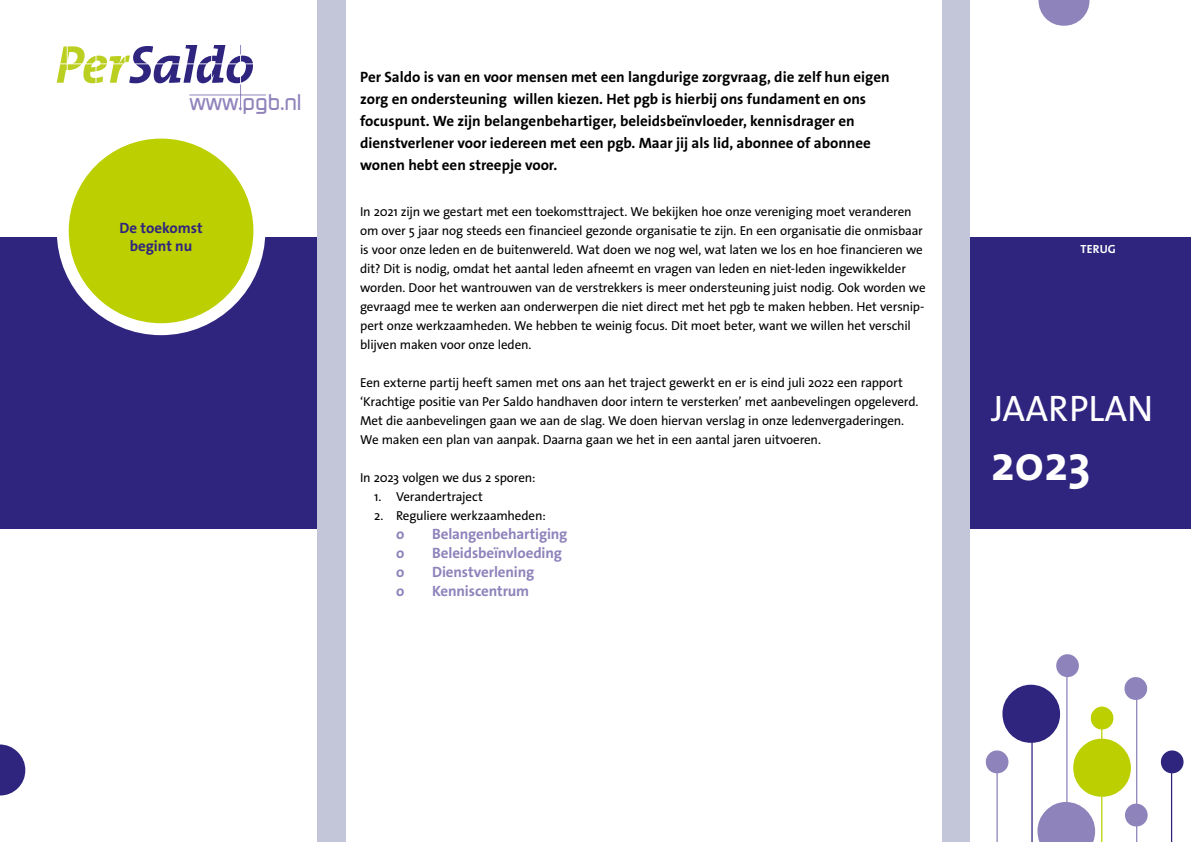
<style>
.page{position:relative;width:1191px;height:842px;background:#fff}
.page>*{position:absolute;margin:0;border:0;box-sizing:border-box;transform-origin:0 0}
.t1{font:700 49px "The Sans Os F";color:#fff}
.t2{font:37px "The Sans Os F";color:#fff}
.t3{font:500 22.6px "Continuum";color:#9083bb}
.t4{font:700 15px/22px "The Sans Os F";color:#000}
.t5{font:700 15px "The Sans Os F";letter-spacing:-.01em;color:#8f83bb}
.t6{font:700 15px/18px "The Sans Os F";color:#2f257f;text-align:center}
.t7{font:13px/19px "The Sans Os F";letter-spacing:-.015em;color:#000}
.t8{font:700 11.9px "The Sans Os F";letter-spacing:.015em;color:#fff}
</style>
<div class="page">
<div style="left:0;top:237px;width:1191px;height:291px;background:#2f257f"></div>
<div style="left:317px;top:0;width:652px;height:842px;background:#c3c5d8"></div>
<div style="left:346px;top:0;width:595px;height:842px;background:#fff"></div>
<div style="left:63px;top:133px;width:196px;height:196px;background:#bccf00;border-radius:50%"></div>
<div style="left:57px;top:127px;width:208px;height:208px;border:12px solid #fff;border-radius:50%"></div>
<hr style="left:189px;top:95px;width:77px;height:1px;background:#9083bb">
<svg style="left:57px;top:45px;width:196px;height:65px"></svg>
<svg style="left:0;top:744px;width:25px;height:51px"></svg>
<svg style="left:1038px;top:0;width:51px;height:26px"></svg>
<hr style="left:1171px;top:764px;width:1px;height:78px;background:#2f257f">
<svg style="left:1160px;top:750px;width:23px;height:23px"></svg>
<svg style="left:985px;top:654px;width:162px;height:188px"></svg>
<h3 class="t3" style="left:189px;top:88px;width:114px">www.pgb.nl</h3>
<p class="t6" style="left:119px;top:219px;width:85px">De toekomst begint nu</p>
<p class="t4" style="left:360px;top:66px;width:531px">Per Saldo is van en voor mensen met een langdurige zorgvraag, die zelf hun eigen zorg en ondersteuning willen kiezen. Het pgb is hierbij ons fundament en ons focuspunt. We zijn belangenbehartiger, beleidsbeïnvloeder, kennisdrager en dienstverlener voor iedereen met een pgb. Maar jij als lid, abonnee of abonnee wonen hebt een streepje voor.</p>
<p class="t7" style="left:360px;top:202px;width:567px">In 2021 zijn we gestart met een toekomsttraject. We bekijken hoe onze vereniging moet veranderen om over 5 jaar nog steeds een financieel gezonde organisatie te zijn. En een organisatie die onmisbaar is voor onze leden en de buitenwereld. Wat doen we nog wel, wat laten we los en hoe financieren we dit? Dit is nodig, omdat het aantal leden afneemt en vragen van leden en niet-leden ingewikkelder worden. Door het wantrouwen van de verstrekkers is meer ondersteuning juist nodig. Ook worden we gevraagd mee te werken aan onderwerpen die niet direct met het pgb te maken hebben. Het versnip&shy;pert onze werkzaamheden. We hebben te weinig focus. Dit moet beter, want we willen het verschil blijven maken voor onze leden.</p>
<p class="t7" style="left:360px;top:373px;width:560px">Een externe partij heeft samen met ons aan het traject gewerkt en er is eind juli 2022 een rapport ‘Krachtige positie van Per Saldo handhaven door intern te versterken’ met aanbevelingen opgeleverd.<br>Met die aanbevelingen gaan we aan de slag. We doen hiervan verslag in onze ledenvergaderingen.<br>We maken een plan van aanpak. Daarna gaan we het in een aantal jaren uitvoeren.</p>
<p class="t7" style="left:360px;top:468px;width:177px">In 2023 volgen we dus 2 sporen:</p>
<p class="t7" style="left:374px;top:487px;width:110px">1. Verandertraject</p>
<p class="t7" style="left:374px;top:506px;width:173px">2. Reguliere werkzaamheden:</p>
<p class="t5" style="left:396px;top:524px;width:10px">o</p>
<p class="t5" style="left:432px;top:524px;width:137px">Belangenbehartiging</p>
<p class="t5" style="left:396px;top:543px;width:10px">o</p>
<p class="t5" style="left:432px;top:543px;width:131px">Beleidsbeïnvloeding</p>
<p class="t5" style="left:396px;top:562px;width:10px">o</p>
<p class="t5" style="left:432px;top:562px;width:104px">Dienstverlening</p>
<p class="t5" style="left:396px;top:581px;width:10px">o</p>
<p class="t5" style="left:432px;top:581px;width:99px">Kenniscentrum</p>
<p class="t8" style="left:1080px;top:241px;width:37px">TERUG</p>
<h2 class="t2" style="left:991px;top:385px;width:164px">JAARPLAN</h2>
<h1 class="t1" style="left:991px;top:432px;width:101px">2023</h1>
</div>
